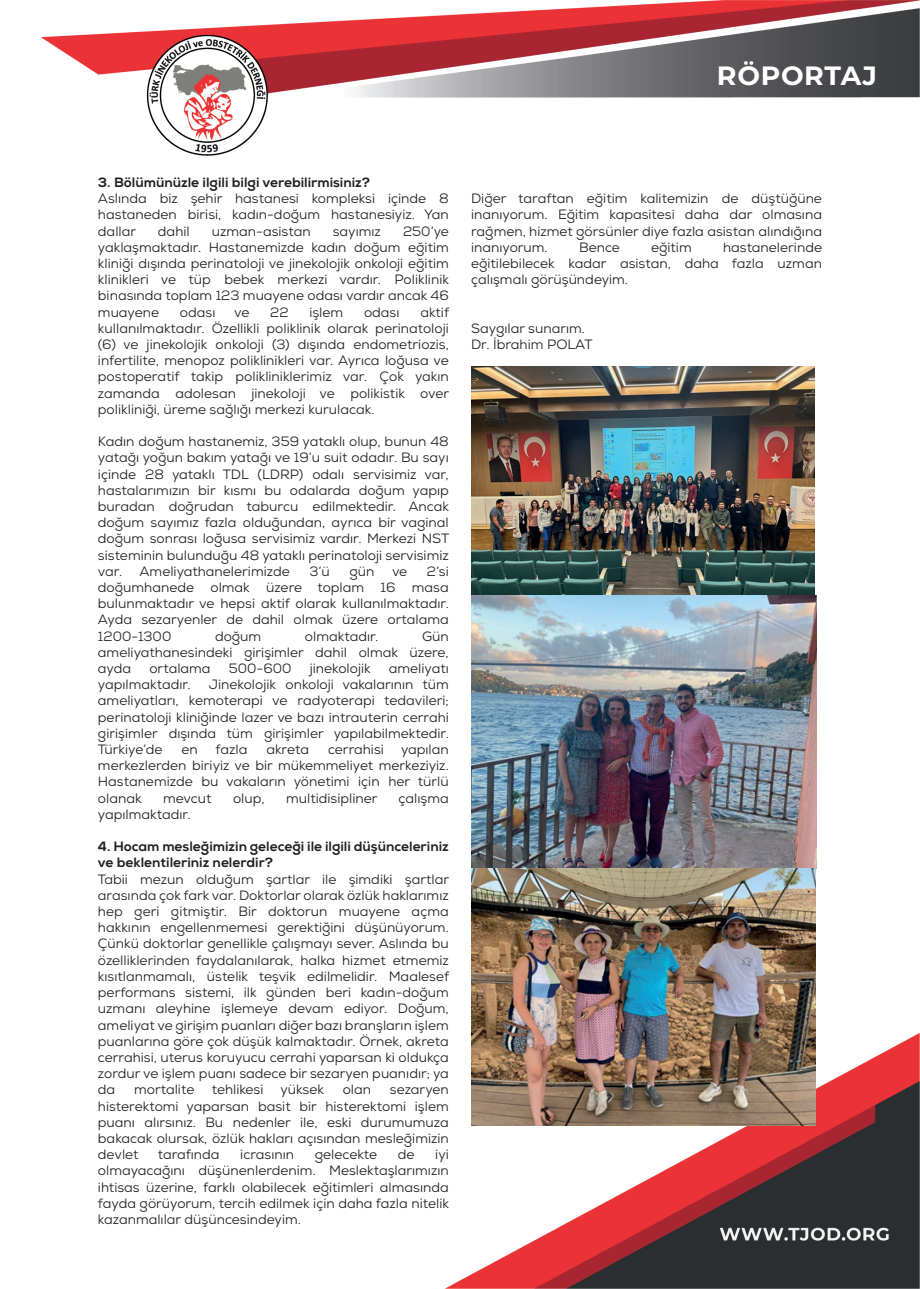
<style>
.page{position:relative;width:920px;height:1289px;background:#fff}
.page>*{position:absolute;margin:0;border:0;box-sizing:border-box;transform-origin:0 0}
.t1{font:700 26.4px "Montserrat";letter-spacing:.025em;color:#fff}
.t2{font:13.5px/16.2px "Nexa";color:#231f20;text-align:justify}
.t3{font:800 13.5px/16.2px "Nexa";color:#231f20}
</style>
<div class="page">
<img style="left:41px;top:0;width:878px;height:1289px">
<img style="left:471px;top:367px;width:342px;height:229px">
<img style="left:471px;top:596px;width:344px;height:529px">
<h1 class="t1" style="left:716px;top:57px;width:161px">RÖPORTAJ</h1>
<p class="t3" style="left:98px;top:174px;width:273px">3. Bölümünüzle ilgili bilgi verebilirmisiniz?</p>
<p class="t2" style="left:98px;top:190px;width:352px">Aslında biz şehir hastanesi kompleksi içinde 8 hastaneden birisi, kadın-doğum hastanesiyiz. Yan dallar</p>
<p class="t2" style="left:98px;top:223px;width:352px;text-indent:305px">250’ye yaklaşmaktadır. Hastanemizde kadın doğum eğitim kliniği dışında perinatoloji ve jinekolojik onkoloji eğitim klinikleri ve tüp bebek merkezi vardır. Poliklinik binasında toplam 123 muayene odası vardır ancak 46 muayene</p>
<p class="t2" style="left:158px;top:223px;width:33px">dahil</p>
<p class="t2" style="left:212px;top:223px;width:100px">uzman-asistan</p>
<p class="t2" style="left:332px;top:223px;width:50px">sayımız</p>
<p class="t2" style="left:98px;top:304px;width:352px;text-indent:322px">aktif kullanılmaktadır. Özellikli poliklinik olarak perinatoloji (6) ve jinekolojik onkoloji (3) dışında endometriozis, infertilite, menopoz poliklinikleri var. Ayrıca loğusa ve postoperatif takip polikliniklerimiz var. Çok yakın zamanda adolesan jinekoloji ve polikistik over polikliniği, üreme sağlığı merkezi kurulacak.</p>
<p class="t2" style="left:98px;top:433px;width:352px">Kadın doğum hastanemiz, 359 yataklı olup, bunun 48 yatağı yoğun bakım yatağı ve 19’u suit odadır. Bu sayı içinde 28 yataklı TDL (LDRP) odalı servisimiz var, hastalarımızın bir kısmı bu odalarda doğum yapıp buradan doğrudan taburcu edilmektedir. Ancak doğum sayımız fazla olduğundan, ayrıca bir vaginal doğum sonrası loğusa servisimiz vardır. Merkezi NST sisteminin bulunduğu 48 yataklı perinatoloji servisimiz var.</p>
<p class="t2" style="left:180px;top:304px;width:37px">odası</p>
<p class="t2" style="left:234px;top:304px;width:17px">ve</p>
<p class="t2" style="left:270px;top:304px;width:20px">22</p>
<p class="t2" style="left:309px;top:304px;width:35px">işlem</p>
<p class="t2" style="left:364px;top:304px;width:37px">odası</p>
<p class="t2" style="left:139px;top:563px;width:152px">Ameliyathanelerimizde</p>
<p class="t2" style="left:309px;top:563px;width:22px">3’ü</p>
<p class="t2" style="left:349px;top:563px;width:26px">gün</p>
<p class="t2" style="left:392px;top:563px;width:17px">ve</p>
<p class="t2" style="left:98px;top:563px;width:352px;text-indent:329px">2’si doğumhanede olmak üzere toplam 16 masa bulunmaktadır ve hepsi aktif olarak kullanılmaktadır.<br>Ayda sezaryenler de dahil olmak üzere ortalama 1200-1300</p>
<p class="t2" style="left:98px;top:628px;width:352px;text-indent:324px">Gün ameliyathanesindeki girişimler dahil olmak üzere, ayda</p>
<p class="t2" style="left:215px;top:628px;width:48px">doğum</p>
<p class="t2" style="left:305px;top:628px;width:75px">olmaktadır.</p>
<p class="t2" style="left:149px;top:660px;width:63px">ortalama</p>
<p class="t2" style="left:229px;top:660px;width:64px">500-600</p>
<p class="t2" style="left:310px;top:660px;width:62px">jinekolojik</p>
<p class="t2" style="left:389px;top:660px;width:61px">ameliyatı</p>
<p class="t2" style="left:98px;top:676px;width:94px">yapılmaktadır.</p>
<p class="t2" style="left:98px;top:676px;width:352px;text-indent:111px">Jinekolojik onkoloji vakalarının tüm ameliyatları, kemoterapi ve radyoterapi tedavileri; perinatoloji kliniğinde lazer ve bazı intrauterin cerrahi girişimler dışında tüm girişimler yapılabilmektedir.<br>Türkiye’de</p>
<p class="t2" style="left:181px;top:741px;width:18px">en</p>
<p class="t2" style="left:215px;top:741px;width:33px">fazla</p>
<p class="t2" style="left:266px;top:741px;width:44px">akreta</p>
<p class="t2" style="left:328px;top:741px;width:57px">cerrahisi</p>
<p class="t2" style="left:98px;top:741px;width:352px;text-indent:303px">yapılan merkezlerden biriyiz ve bir mükemmeliyet merkeziyiz.<br>Hastanemizde bu vakaların yönetimi için her türlü olanak</p>
<p class="t2" style="left:163px;top:790px;width:50px">mevcut</p>
<p class="t2" style="left:233px;top:790px;width:33px">olup,</p>
<p class="t2" style="left:286px;top:790px;width:93px">multidisipliner</p>
<p class="t2" style="left:398px;top:790px;width:52px">çalışma</p>
<p class="t2" style="left:98px;top:806px;width:94px">yapılmaktadır.</p>
<p class="t3" style="left:98px;top:839px;width:352px">4. Hocam mesleğimizin geleceği ile ilgili düşünceleriniz ve beklentileriniz nelerdir?</p>
<p class="t2" style="left:98px;top:871px;width:352px">Tabii mezun olduğum şartlar ile şimdiki şartlar arasında çok fark var. Doktorlar olarak özlük haklarımız hep geri gitmiştir. Bir doktorun muayene açma hakkının engellenmemesi gerektiğini düşünüyorum.<br>Çünkü doktorlar genellikle çalışmayı sever. Aslında bu özelliklerinden faydalanılarak, halka hizmet etmemiz kısıtlanmamalı, üstelik teşvik edilmelidir. Maalesef performans sistemi, ilk günden beri kadın-doğum uzmanı aleyhine işlemeye devam ediyor. Doğum, ameliyat ve girişim puanları diğer bazı branşların işlem puanlarına göre çok düşük kalmaktadır. Örnek, akreta cerrahisi, uterus koruyucu cerrahi yaparsan ki oldukça zordur ve işlem puanı sadece bir sezaryen puanıdır; ya da</p>
<p class="t2" style="left:134px;top:1081px;width:62px">mortalite</p>
<p class="t2" style="left:212px;top:1081px;width:53px">tehlikesi</p>
<p class="t2" style="left:280px;top:1081px;width:45px">yüksek</p>
<p class="t2" style="left:342px;top:1081px;width:30px">olan</p>
<p class="t2" style="left:98px;top:1081px;width:352px;text-indent:292px">sezaryen histerektomi yaparsan basit bir histerektomi işlem puanı alırsınız. Bu nedenler ile, eski durumumuza bakacak olursak, özlük hakları açısından mesleğimizin devlet</p>
<p class="t2" style="left:98px;top:1146px;width:352px;text-indent:337px">iyi olmayacağını düşünenlerdenim. Meslektaşlarımızın ihtisas üzerine, farklı olabilecek eğitimleri almasında fayda görüyorum, tercih edilmek için daha fazla nitelik kazanmalılar düşüncesindeyim.</p>
<p class="t2" style="left:158px;top:1146px;width:63px">tarafında</p>
<p class="t2" style="left:240px;top:1146px;width:55px">icrasının</p>
<p class="t2" style="left:315px;top:1146px;width:64px">gelecekte</p>
<p class="t2" style="left:398px;top:1146px;width:18px">de</p>
<p class="t2" style="left:471px;top:190px;width:352px">Diğer taraftan eğitim kalitemizin de düştüğüne inanıyorum. Eğitim kapasitesi daha dar olmasına rağmen, hizmet görsünler diye fazla asistan alındığına inanıyorum.</p>
<p class="t2" style="left:471px;top:239px;width:352px;text-indent:252px">hastanelerinde eğitilebilecek kadar asistan, daha fazla uzman çalışmalı görüşündeyim.</p>
<p class="t2" style="left:471px;top:320px;width:123px">Saygılar sunarım.<br>Dr. İbrahim POLAT</p>
<p class="t2" style="left:579px;top:239px;width:42px">Bence</p>
<p class="t2" style="left:651px;top:239px;width:42px">eğitim</p>
</div>
